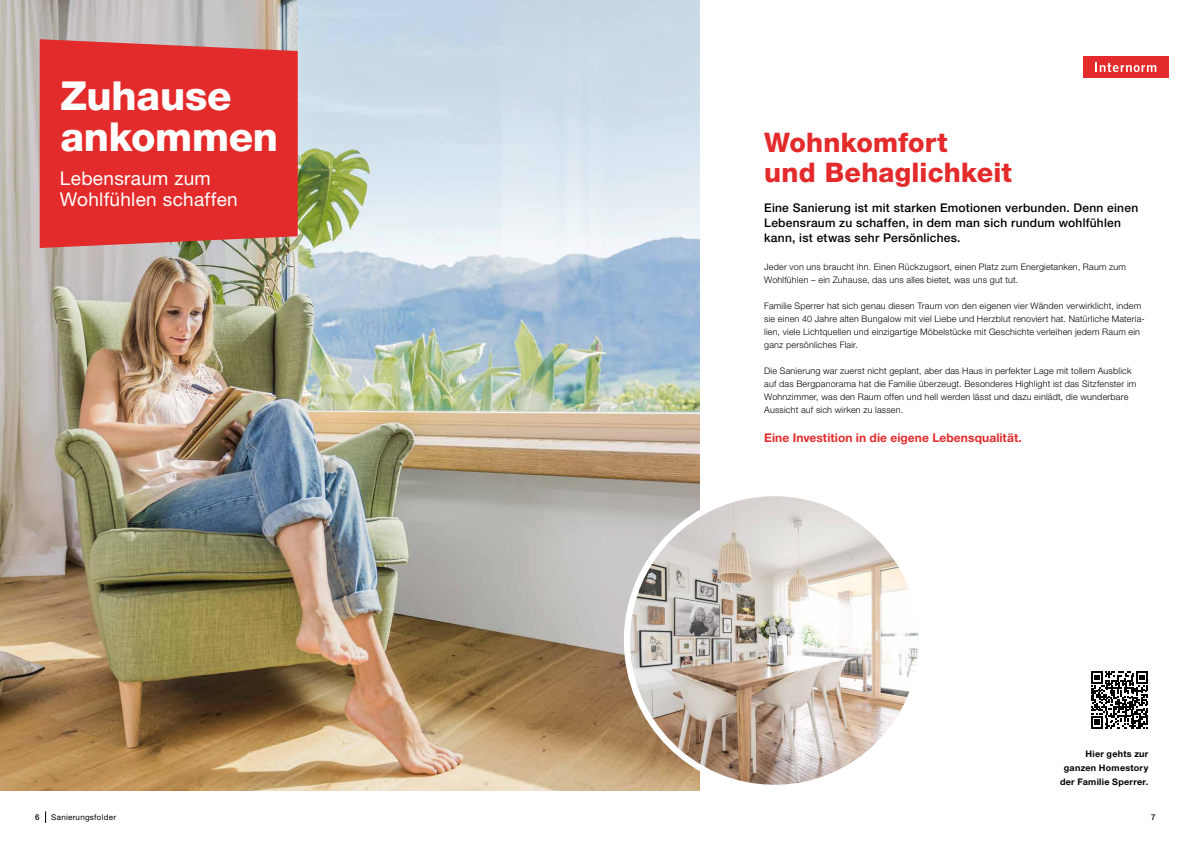
<style>
.page{position:relative;width:1191px;height:842px;background:#fff}
.page>*{position:absolute;margin:0;border:0;box-sizing:border-box;transform-origin:0 0}
.t1{font:800 40px/41px "Helvetica Neue LT Pro";letter-spacing:-.01em;color:#fff}
.t2{font:800 27px/30px "Helvetica Neue LT Pro";letter-spacing:.01em;color:#e42b2b}
.t3{font:19px/20.9px "Helvetica Neue LT Pro";letter-spacing:.015em;color:#fff}
.t4{font:500 12px/15px "Helvetica Neue LT Pro";letter-spacing:.02em;color:#000}
.t5{font:700 12px "Helvetica Neue LT Pro";letter-spacing:.005em;color:#e42b2b}
.t6{font:300 9px/13px "Helvetica Neue LT Pro";letter-spacing:.02em;color:#000}
.t7{font:700 9px/14px "Helvetica Neue LT Pro";letter-spacing:.03em;color:#000;text-align:right}
.t8{font:8px "Helvetica Neue LT Pro";letter-spacing:.035em;color:#000}
.t9{font:500 8px "Helvetica Neue LT Pro";color:#000}
</style>
<div class="page">
<div style="left:1083px;top:57px;width:85px;height:21px;background:#e42b2b"></div>
<svg style="left:1095px;top:63px;width:61px;height:9px"></svg>
<img style="left:0;top:0;width:700px;height:791px">
<div style="left:40px;top:39px;width:258px;height:209px;background:#e42b2b"></div>
<svg style="left:1091px;top:671px;width:57px;height:57px"></svg>
<img style="left:627px;top:493px;width:294px;height:295px;border-radius:147px">
<svg style="left:45px;top:811px;width:1px;height:12px"></svg>
<h1 class="t1" style="left:60px;top:75px;width:219px">Zuhause ankommen</h1>
<h3 class="t3" style="left:60px;top:168px;width:179px">Lebensraum zum<br>Wohlfühlen schaffen</h3>
<h2 class="t2" style="left:764px;top:128px;width:249px">Wohnkomfort<br>und Behaglichkeit</h2>
<h3 class="t4" style="left:764px;top:200px;width:375px">Eine Sanierung ist mit starken Emotionen verbunden. Denn einen<br>Lebensraum zu schaffen, in dem man sich rundum wohlfühlen kann, ist etwas sehr Persönliches.</h3>
<p class="t6" style="left:764px;top:260px;width:363px">Jeder von uns braucht ihn. Einen Rückzugsort, einen Platz zum Energietanken, Raum zum<br>Wohlfühlen – ein Zuhause, das uns alles bietet, was uns gut tut.</p>
<p class="t6" style="left:764px;top:299px;width:382px">Familie Sperrer hat sich genau diesen Traum von den eigenen vier Wänden verwirklicht, indem sie einen 40 Jahre alten Bungalow mit viel Liebe und Herzblut renoviert hat. Natürliche Materia&shy;lien, viele Lichtquellen und einzigartige Möbelstücke mit Geschichte verleihen jedem Raum ein ganz persönliches Flair.</p>
<p class="t6" style="left:764px;top:364px;width:373px">Die Sanierung war zuerst nicht geplant, aber das Haus in perfekter Lage mit tollem Ausblick auf das Bergpanorama hat die Familie überzeugt. Besonderes Highlight ist das Sitzfenster im Wohnzimmer, was den Raum offen und hell werden lässt und dazu einlädt, die wunderbare Aussicht auf sich wirken zu lassen.</p>
<h3 class="t5" style="left:764px;top:430px;width:259px">Eine Investition in die eigene Lebensqualität.</h3>
<p class="t7" style="left:1060px;top:746px;width:90px">Hier gehts zur ganzen Homestory der Familie Sperrer.</p>
<p class="t9" style="left:35px;top:812px;width:6px">6</p>
<p class="t8" style="left:51px;top:812px;width:66px">Sanierungsfolder</p>
<p class="t9" style="left:1151px;top:812px;width:6px">7</p>
</div>
